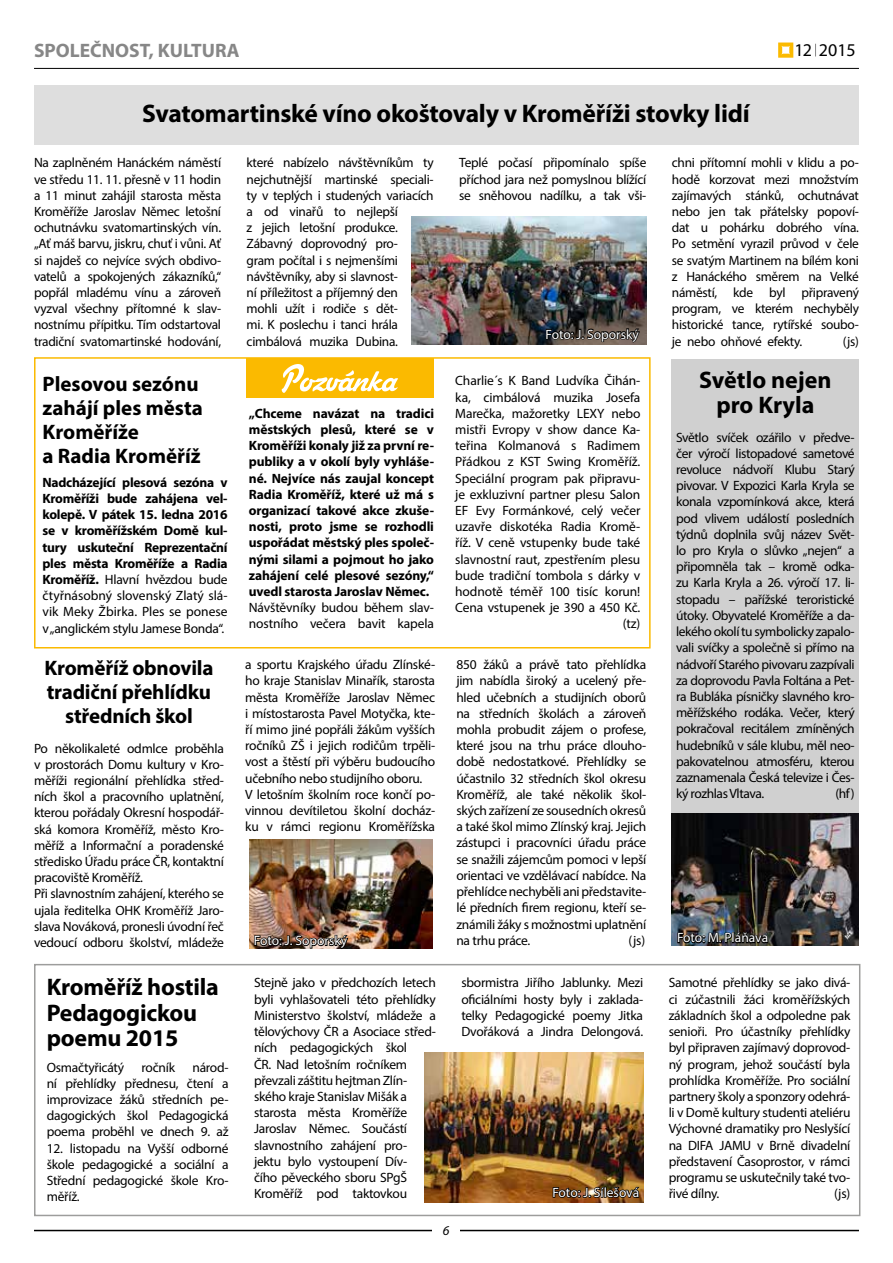
<style>
.page{position:relative;width:893px;height:1263px;background:#fff}
.page>*{position:absolute;margin:0;border:0;box-sizing:border-box;transform-origin:0 0}
.t1{font:700 25.5px "Myriad Pro";letter-spacing:-.01em;color:#000}
.t2{font:700 24px/25.5px "Myriad Pro";letter-spacing:-.01em;color:#000}
.t3{font:700 21px/24px "Myriad Pro";letter-spacing:-.01em;color:#000;text-align:center}
.t4{font:700 19.5px "Myriad Pro";color:#878787}
.t5{font:18px "Myriad Pro";color:#000}
.t6{font:13.5px/16.2px "Myriad Pro";letter-spacing:-.02em;color:#000;text-align:justify}
.t7{font:700 13.5px/16.2px "Myriad Pro";letter-spacing:-.02em;color:#000;text-align:justify}
.t8{font:13.5px "Myriad Pro";color:#fff}
.t9{font:italic 13.5px "Myriad Pro";color:#000}
.s1{font-weight:400}
</style>
<div class="page">
<div style="left:672px;top:359px;width:187px;height:582px;background:#d0d0d0"></div>
<hr style="left:34px;top:1230px;width:825px;height:1px;background:#000">
<div style="left:433px;top:1225px;width:27px;height:10px;background:#fff"></div>
<hr style="left:34px;top:68px;width:825px;height:1px;background:#000">
<img style="left:424px;top:1052px;width:220px;height:151px">
<img style="left:552px;top:1169px;width:89px;height:34px">
<svg style="left:778px;top:43px;width:15px;height:15px"></svg>
<svg style="left:815px;top:44px;width:1px;height:12px"></svg>
<div style="left:34px;top:964px;width:826px;height:252px;border:2px solid #9d9d9c"></div>
<div style="left:34px;top:85px;width:825px;height:60px;background:#dedede"></div>
<img style="left:411px;top:217px;width:235px;height:128px">
<img style="left:249px;top:839px;width:183px;height:109px">
<svg style="left:545px;top:327px;width:96px;height:18px;background:#423a34"></svg>
<img style="left:672px;top:814px;width:187px;height:132px">
<img style="left:676px;top:915px;width:93px;height:31px">
<svg style="left:253px;top:934px;width:96px;height:15px"></svg>
<div style="left:247px;top:358px;width:187px;height:40px;background:#fbba00"></div>
<svg style="left:282px;top:364px;width:116px;height:29px"></svg>
<div style="left:34px;top:357px;width:617px;height:291px;border:2px solid #fbba00"></div>
<h3 class="t4" style="left:34px;top:38px;width:207px">SPOLEČNOST, KULTURA</h3>
<h1 class="t1" style="left:142px;top:97px;width:609px">Svatomartinské víno okoštovaly v Kroměříži stovky lidí</h1>
<h3 class="t5" style="left:795px;top:39px;width:63px">12 2015</h3>
<p class="t6" style="left:34px;top:155px;width:189px">Na zaplněném Hanáckém náměstí ve středu 11. 11. přesně v 11 hodin a 11 minut zahájil starosta města Kroměříže Jaroslav Němec letošní ochutnávku svatomartinských vín. „Ať máš barvu, jiskru, chuť i vůni. Ať si najdeš co nejvíce svých obdivo&shy;vatelů a spokojených zákazníků,“ popřál mladému vínu a zároveň vyzval všechny přítomné k slav&shy;nostnímu přípitku. Tím odstartoval tradiční svatomartinské hodování,</p>
<p class="t6" style="left:247px;top:155px;width:189px;text-align:left">které nabízelo návštěvníkům ty nejchutnější martinské speciali&shy;ty v teplých i studených variacích a od vinařů to nejlepší<br>z jejich letošní produkce.<br>Zábavný doprovodný pro-<br>gram počítal i s nejmenšími návštěvníky, aby si slavnost-<br>ní příležitost a příjemný den<br>mohli užít i rodiče s dět-<br>mi. K poslechu i tanci hrála cimbálová muzika Dubina.</p>
<p class="t6" style="left:459px;top:155px;width:189px">Teplé počasí připomínalo spíše příchod jara než pomyslnou blížící se sněhovou nadílku, a tak vši-</p>
<p class="t6" style="left:672px;top:155px;width:189px">chni přítomní mohli v klidu a po&shy;hodě korzovat mezi množstvím zajímavých stánků, ochutnávat nebo jen tak přátelsky popoví&shy;dat u pohárku dobrého vína.<br>Po setmění vyrazil průvod v čele se svatým Martinem na bílém koni z Hanáckého směrem na Velké náměstí, kde byl připravený program, ve kterém nechyběly historické tance, rytířské soubo&shy;je nebo ohňové efekty.</p>
<p class="t8" style="left:545px;top:326px;width:95px">Foto: J. Soporský</p>
<p class="t6" style="left:843px;top:333px;width:18px">(js)</p>
<h3 class="t3" style="left:43px;top:371px;width:162px;text-align:left">Plesovou sezónu zahájí ples města<br>Kroměříže<br>a Radia Kroměříž</h3>
<p class="t7" style="left:43px;top:474px;width:187px">Nadcházející plesová sezóna v Kroměříži bude zahájena vel&shy;kolepě. V pátek 15. ledna 2016 se v kroměřížském Domě kul&shy;tury uskuteční Reprezentační ples města Kroměříže a Radia Kroměříž. <span class="s1">Hlavní hvězdou bude čtyřnásobný slovenský Zlatý slá&shy;vik Meky Žbirka. Ples se ponese v „anglickém stylu Jamese Bonda“.</span></p>
<h3 class="t3" style="left:44px;top:655px;width:171px">Kroměříž obnovila tradiční přehlídku středních škol</h3>
<p class="t6" style="left:34px;top:740px;width:191px;text-align:left">Po několikaleté odmlce proběhla v prostorách Domu kultury v Kro&shy;měříži regionální přehlídka střed&shy;ních škol a pracovního uplatnění, kterou pořádaly Okresní hospodář&shy;ská komora Kroměříž, město Kro&shy;měříž a Informační a poradenské středisko Úřadu práce ČR, kontaktní pracoviště Kroměříž.<br>Při slavnostním zahájení, kterého se ujala ředitelka OHK Kroměříž Jaro&shy;slava Nováková, pronesli úvodní řeč vedoucí odboru školství, mládeže</p>
<h2 class="t2" style="left:47px;top:974px;width:174px">Kroměříž hostila<br>Pedagogickou poemu 2015</h2>
<p class="t6" style="left:47px;top:1059px;width:79px">Osmačtyřicátý</p>
<p class="t6" style="left:142px;top:1059px;width:35px">ročník</p>
<p class="t6" style="left:47px;top:1059px;width:183px;text-indent:146px">národ&shy;ní přehlídky přednesu, čtení a improvizace žáků středních pe&shy;dagogických škol Pedagogická poema proběhl ve dnech 9. až</p>
<p class="t6" style="left:47px;top:1140px;width:183px">12. listopadu na Vyšší odborné škole pedagogické a sociální a Střední pedagogické škole Kro&shy;měříž.</p>
<p class="t7" style="left:249px;top:405px;width:187px">„Chceme navázat na tradici městských plesů, které se v Kroměříži konaly již za první re&shy;publiky a v okolí byly vyhláše&shy;né. Nejvíce nás zaujal koncept Radia Kroměříž, které už má s organizací takové akce zkuše&shy;nosti, proto jsme se rozhodli uspořádat městský ples společ&shy;nými silami a pojmout ho jako zahájení celé plesové sezóny,“ uvedl starosta Jaroslav Němec.</p>
<p class="t6" style="left:249px;top:599px;width:187px">Návštěvníky budou během slav&shy;nostního večera bavit kapela</p>
<p class="t6" style="left:455px;top:373px;width:187px;text-align:right">Charlie´s K Band Ludvíka Čihán&shy;ka, cimbálová muzika Josefa<br>Marečka, mažoretky LEXY nebo mistři Evropy v show dance Ka&shy;teřina Kolmanová s Radimem<br>Přádkou z KST Swing Kroměříž.<br>Speciální program pak připravu&shy;je exkluzivní partner plesu Salon<br>EF Evy Formánkové, celý večer uzavře diskotéka Radia Kromě&shy;říž. V ceně vstupenky bude také slavnostní raut, zpestřením plesu bude tradiční tombola s dárky v hodnotě téměř 100 tisíc korun!<br>Cena vstupenek je 390 a 450 Kč. (tz)</p>
<p class="t6" style="left:245px;top:656px;width:191px;text-align:left">a sportu Krajského úřadu Zlínské&shy;ho kraje Stanislav Minařík, starosta města Kroměříže Jaroslav Němec i místostarosta Pavel Motyčka, kte&shy;ří mimo jiné popřáli žákům vyšších ročníků ZŠ i jejich rodičům trpěli&shy;vost a štěstí při výběru budoucího učebního nebo studijního oboru.<br>V letošním školním roce končí po&shy;vinnou devítiletou školní docház&shy;ku v rámci regionu Kroměřížska</p>
<p class="t6" style="left:456px;top:656px;width:191px">850 žáků a právě tato přehlídka jim nabídla široký a ucelený pře&shy;hled učebních a studijních oborů na středních školách a zároveň mohla probudit zájem o profese, které jsou na trhu práce dlouho&shy;době nedostatkové. Přehlídky se účastnilo 32 středních škol okresu Kroměříž, ale také několik škol&shy;ských zařízení ze sousedních okresů a také škol mimo Zlínský kraj. Jejich zástupci i pracovníci úřadu práce se snažili zájemcům pomoci v lepší orientaci ve vzdělávací nabídce. Na přehlídce nechyběli ani představite&shy;lé předních firem regionu, kteří se&shy;známili žáky s možnostmi uplatnění na trhu práce.</p>
<p class="t6" style="left:629px;top:932px;width:18px">(js)</p>
<p class="t8" style="left:254px;top:932px;width:95px">Foto: J. Soporský</p>
<h2 class="t2" style="left:699px;top:366px;width:134px;text-align:center">Světlo nejen pro Kryla</h2>
<p class="t6" style="left:676px;top:429px;width:180px">Světlo svíček ozářilo v předve&shy;čer výročí listopadové sametové revoluce nádvoří Klubu Starý pivovar. V Expozici Karla Kryla se konala vzpomínková akce, která pod vlivem událostí posledních týdnů doplnila svůj název Svět&shy;lo pro Kryla o slůvko „nejen“ a připomněla tak – kromě odka&shy;zu Karla Kryla a 26. výročí 17. li&shy;stopadu – pařížské teroristické útoky. Obyvatelé Kroměříže a da&shy;lekého okolí tu symbolicky zapalo&shy;vali svíčky a společně si přímo na nádvoří Starého pivovaru zazpívali za doprovodu Pavla Foltána a Pet&shy;ra Bubláka písničky slavného kro&shy;měřížského rodáka. Večer, který pokračoval recitálem zmíněných hudebníků v sále klubu, měl neo&shy;pakovatelnou atmosféru, kterou zaznamenala Česká televize i Čes&shy;ký rozhlas Vltava.</p>
<p class="t6" style="left:835px;top:785px;width:21px">(hf)</p>
<p class="t8" style="left:677px;top:930px;width:93px">Foto: M. Pláňava</p>
<p class="t6" style="left:254px;top:975px;width:183px;text-align:left">Stejně jako v předchozích letech byli vyhlašovateli této přehlídky<br>Ministerstvo školství, mládeže a tělovýchovy ČR a Asociace střed&shy;ních pedagogických škol<br>ČR. Nad letošním ročníkem převzali záštitu hejtman Zlín&shy;ského kraje Stanislav Mišák a starosta města Kroměříže<br>Jaroslav Němec. Součástí slavnostního zahájení pro&shy;jektu bylo vystoupení Dív-<br>čího pěveckého sboru SPgŠ<br>Kroměříž pod taktovkou</p>
<p class="t6" style="left:461px;top:975px;width:183px">sbormistra Jiřího Jablunky. Mezi oficiálními hosty byly i zaklada&shy;telky Pedagogické poemy Jitka Dvořáková a Jindra Delongová.</p>
<p class="t6" style="left:669px;top:975px;width:183px">Samotné přehlídky se jako divá&shy;ci zúčastnili žáci kroměřížských základních škol a odpoledne pak senioři. Pro účastníky přehlídky byl připraven zajímavý doprovod&shy;ný program, jehož součástí byla prohlídka Kroměříže. Pro sociální partnery školy a sponzory odehrá&shy;li v Domě kultury studenti ateliéru Výchovné dramatiky pro Neslyšící na DIFA JAMU v Brně divadelní představení Časoprostor, v rámci programu se uskutečnily také tvo-</p>
<p class="t8" style="left:552px;top:1184px;width:88px">Foto: J. Sílešová</p>
<p class="t6" style="left:669px;top:1185px;width:52px">řivé dílny.</p>
<p class="t6" style="left:834px;top:1185px;width:18px">(js)</p>
<p class="t9" style="left:443px;top:1222px;width:8px">6</p>
</div>
